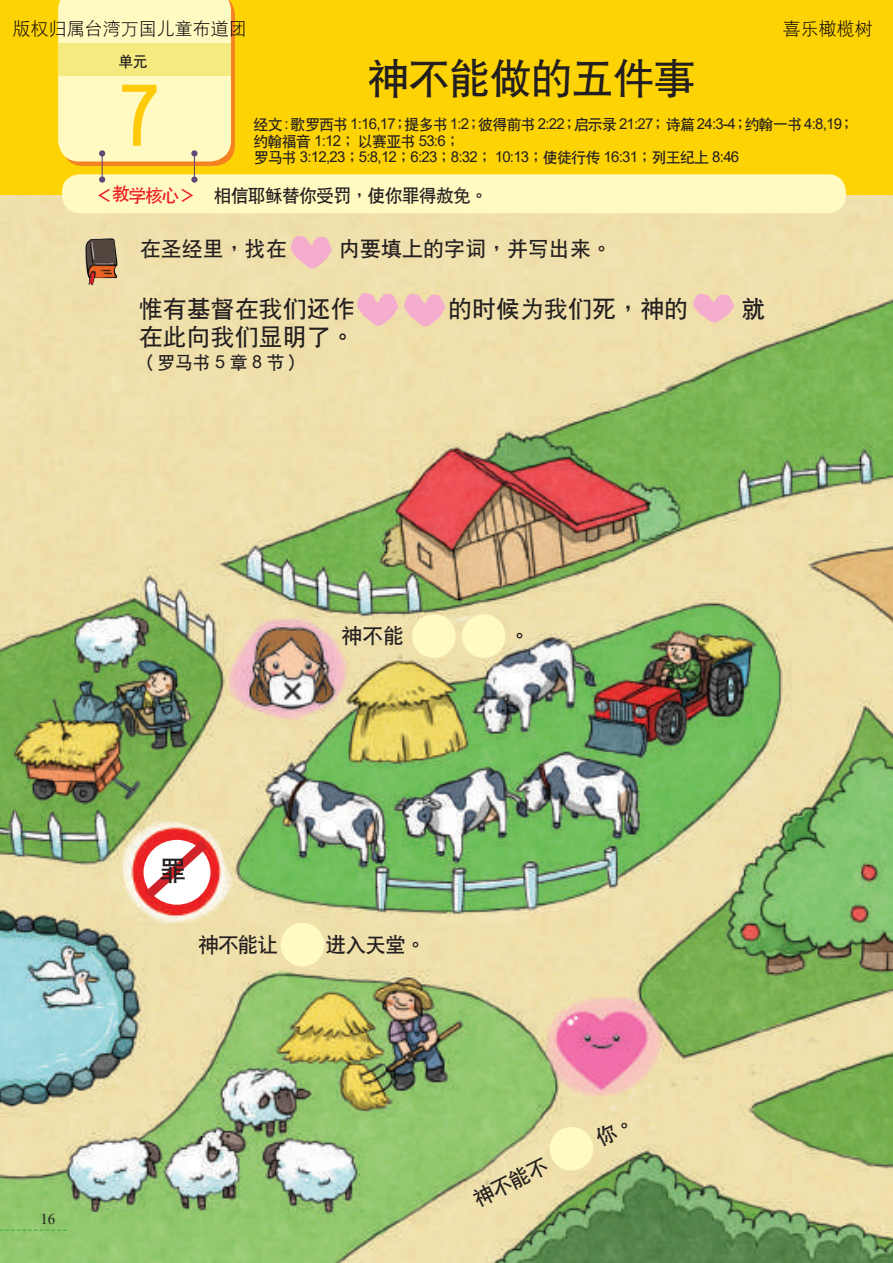
<style>
.page{position:relative;width:893px;height:1263px;background:#fff}
.page>*{position:absolute;margin:0;border:0;box-sizing:border-box;transform-origin:0 0}
.t1{font:84px "DF Hei W7 GB5";color:#feca0a}
.t2{font:42px "DF Hei W7 GB5";letter-spacing:-.025em;color:#231f20}
.t3{font:27px "DF Hei W7 GB5";color:#231f20}
.t4{font:24px "DF Hei W7 GB5";color:#231f20}
.t5{font:21px "DF Hei W7 GB5";color:#231f20}
.t6{font:18px "DF Hei W7 GB5";letter-spacing:-.05em;color:#231f20}
.t7{font:18px "DF Hei W3 GB5";color:#080305}
.t8{font:15px "Arial";letter-spacing:-.05em;color:#231f20}
.t9{font:15px "DF Hei W7 GB5";letter-spacing:-.05em;color:#231f20}
.t10{font:15px "Times New Roman";color:#231f20}
.s1{font-family:"DF Hei W7 GB5"}
.s2{font-family:"Arial"}
.s3{color:#ee1d23}
</style>
<div class="page">
<img style="left:0;top:194px;width:893px;height:1069px">
<div style="left:0;top:0;width:893px;height:194px;background:#fed304"></div>
<div style="left:62px;top:174px;width:784px;height:39px;background:#fffac1;border-radius:18px"></div>
<div style="left:99px;top:176px;width:6px;height:7px;background:#604977;border-radius:50%"></div>
<svg style="left:58px;top:0;width:177px;height:181px"></svg>
<img style="left:85px;top:238px;width:33px;height:48px">
<div style="left:95px;top:244px;width:8px;height:10px;background:#534740"></div>
<div style="left:105px;top:244px;width:8px;height:9px;background:#534740"></div>
<svg style="left:288px;top:235px;width:44px;height:36px"></svg>
<svg style="left:354px;top:292px;width:91px;height:37px"></svg>
<svg style="left:690px;top:293px;width:44px;height:32px"></svg>
<svg style="left:278px;top:920px;width:49px;height:49px"></svg>
<svg style="left:136px;top:831px;width:81px;height:76px"></svg>
<svg style="left:410px;top:612px;width:98px;height:48px"></svg>
<svg style="left:0;top:1229px;width:67px;height:2px"></svg>
<svg style="left:547px;top:1121px;width:81px;height:52px"></svg>
<p class="t7" style="left:13px;top:20px;width:235px">版權歸屬台灣萬國兒童佈道團</p>
<p class="t7" style="left:783px;top:20px;width:91px">喜樂橄欖樹</p>
<p class="t9" style="left:118px;top:54px;width:31px">單元</p>
<h2 class="t2" style="left:367px;top:57px;width:330px">神不能做的五件事</h2>
<p class="t8" style="left:253px;top:114px;width:602px"><span class="s1">經文</span> : <span class="s1">歌羅西書</span> 1:16,17<span class="s1">；提多書</span> 1:2<span class="s1">；彼得前書</span> 2:22<span class="s1">；啟示錄</span> 21:27<span class="s1">；詩篇</span> 24:3-4<span class="s1">；約翰一書</span> 4:8,19<span class="s1">；</span></p>
<p class="t9" style="left:253px;top:134px;width:208px">約翰福音 <span class="s2">1:12</span>；以賽亞書 <span class="s2">53:6</span>；</p>
<p class="t8" style="left:253px;top:147px;width:487px"><span class="s1">羅馬書</span> 3:12,23<span class="s1">；</span>5:8,12<span class="s1">；</span>6:23<span class="s1">；</span>8:32<span class="s1">；</span> 10:13<span class="s1">；使徒行傳</span> 16:31<span class="s1">；列王紀上</span> 8:46</p>
<p class="t6" style="left:95px;top:186px;width:395px"><span class="s3">＜教學核心＞</span> 相信耶穌替你受罰，使你罪得赦免。</p>
<h1 class="t1" style="left:118px;top:74px;width:43px">7</h1>
<h3 class="t5" style="left:140px;top:238px;width:148px">在聖經裡，找在</h3>
<h3 class="t5" style="left:339px;top:238px;width:274px">內要填上的字詞，並寫出來。</h3>
<h3 class="t4" style="left:139px;top:296px;width:217px">惟有基督在我們還作</h3>
<h3 class="t4" style="left:448px;top:296px;width:241px">的時候為我們死，神的</h3>
<h3 class="t4" style="left:742px;top:296px;width:25px">就</h3>
<h3 class="t4" style="left:139px;top:325px;width:217px">在此向我們顯明了。</h3>
<p class="t6" style="left:139px;top:354px;width:166px">（羅馬書 <span class="s2">5</span> 章 <span class="s2">8</span> 節）</p>
<p class="t10" style="left:40px;top:1208px;width:16px">16</p>
<h3 class="t5" style="left:341px;top:625px;width:64px">神不能</h3>
<h3 class="t5" style="left:509px;top:625px;width:22px">。</h3>
<h3 class="t3" style="left:159px;top:857px;width:28px">罪</h3>
<h3 class="t5" style="left:198px;top:934px;width:82px">神不能讓</h3>
<h3 class="t5" style="left:325px;top:934px;width:102px">進入天堂。</h3>
<h3 class="t5" style="left:470px;top:1191px;width:82px;rotate:-27deg">神不能不</h3>
</div>
